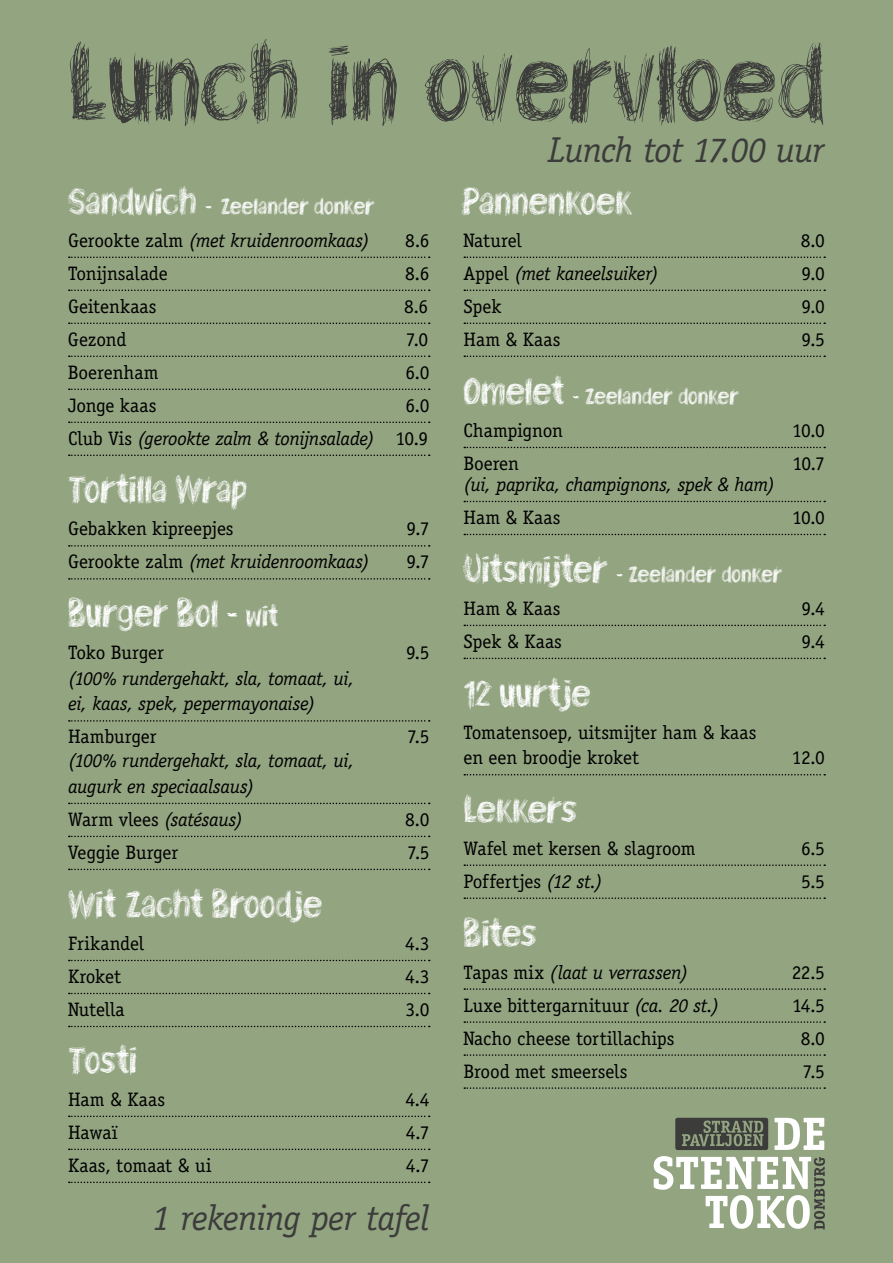
<style>
.page{position:relative;width:893px;height:1263px;background:#93a481}
.page>*{position:absolute;margin:0;border:0;box-sizing:border-box;transform-origin:0 0}
.t1{font:97.5px "TENOCLOCK";letter-spacing:-.01em;color:#3c3c3b}
.t2{font:italic 36px "Officina Serif Std";letter-spacing:-.025em;color:#3c3c3b}
.t3{font:34.5px "TENOCLOCK";letter-spacing:-.02em;color:#fff}
.t4{font:21px "TENOCLOCK";letter-spacing:-.015em;color:#fff}
.t5{font:19.5px/25.5px "Officina Serif Std";letter-spacing:-.005em;color:#000}
.t6{font:italic 19.5px/25.5px "Officina Serif Std";letter-spacing:-.02em;color:#000}
.s1{font-size:34.5px}
.s2{font-style:normal}
.s3{font-size:27px}
.s4{font-style:italic}
</style>
<div class="page">
<svg style="left:69px;top:256px;width:361px;height:2px"></svg>
<svg style="left:69px;top:289px;width:361px;height:2px"></svg>
<svg style="left:69px;top:322px;width:361px;height:2px"></svg>
<svg style="left:69px;top:355px;width:361px;height:2px"></svg>
<svg style="left:69px;top:388px;width:361px;height:2px"></svg>
<svg style="left:69px;top:421px;width:361px;height:2px"></svg>
<svg style="left:69px;top:454px;width:361px;height:2px"></svg>
<svg style="left:69px;top:1115px;width:361px;height:2px"></svg>
<svg style="left:69px;top:1148px;width:361px;height:2px"></svg>
<svg style="left:69px;top:1181px;width:361px;height:2px"></svg>
<svg style="left:69px;top:545px;width:361px;height:2px"></svg>
<svg style="left:69px;top:578px;width:361px;height:2px"></svg>
<svg style="left:464px;top:256px;width:361px;height:2px"></svg>
<svg style="left:464px;top:289px;width:361px;height:2px"></svg>
<svg style="left:464px;top:322px;width:361px;height:2px"></svg>
<svg style="left:464px;top:355px;width:361px;height:2px"></svg>
<svg style="left:464px;top:447px;width:361px;height:1px"></svg>
<svg style="left:464px;top:501px;width:361px;height:1px"></svg>
<svg style="left:464px;top:534px;width:361px;height:1px"></svg>
<svg style="left:464px;top:864px;width:361px;height:2px"></svg>
<svg style="left:464px;top:897px;width:361px;height:2px"></svg>
<svg style="left:464px;top:774px;width:361px;height:1px"></svg>
<svg style="left:464px;top:988px;width:361px;height:2px"></svg>
<svg style="left:464px;top:1021px;width:361px;height:2px"></svg>
<svg style="left:464px;top:1054px;width:361px;height:2px"></svg>
<svg style="left:464px;top:1087px;width:361px;height:2px"></svg>
<svg style="left:464px;top:625px;width:361px;height:1px"></svg>
<svg style="left:464px;top:658px;width:361px;height:1px"></svg>
<svg style="left:69px;top:960px;width:361px;height:1px"></svg>
<svg style="left:69px;top:993px;width:361px;height:1px"></svg>
<svg style="left:69px;top:1026px;width:361px;height:1px"></svg>
<svg style="left:774px;top:1118px;width:50px;height:32px"></svg>
<svg style="left:675px;top:1118px;width:93px;height:32px"></svg>
<svg style="left:654px;top:1156px;width:171px;height:73px"></svg>
<svg style="left:69px;top:720px;width:361px;height:2px"></svg>
<svg style="left:69px;top:803px;width:361px;height:1px"></svg>
<svg style="left:69px;top:836px;width:361px;height:1px"></svg>
<svg style="left:69px;top:869px;width:361px;height:1px"></svg>
<h1 class="t1" style="left:68px;top:20px;width:758px">Lunch in overvloed</h1>
<p class="t4" style="left:68px;top:192px;width:308px"><span class="s1">Sandwich</span> - Zeelander donker</p>
<p class="t6" style="left:68px;top:228px;width:303px"><span class="s2">Gerookte zalm</span> (met kruidenroomkaas)</p>
<p class="t5" style="left:405px;top:227px;width:26px">8.6</p>
<p class="t5" style="left:68px;top:260px;width:101px">Tonijnsalade</p>
<p class="t5" style="left:405px;top:260px;width:26px">8.6</p>
<p class="t5" style="left:68px;top:293px;width:90px">Geitenkaas</p>
<p class="t5" style="left:404px;top:293px;width:26px">8.6</p>
<p class="t5" style="left:68px;top:326px;width:60px">Gezond</p>
<p class="t5" style="left:406px;top:326px;width:24px">7.0</p>
<p class="t5" style="left:68px;top:359px;width:92px">Boerenham</p>
<p class="t5" style="left:405px;top:359px;width:25px">6.0</p>
<p class="t5" style="left:68px;top:392px;width:90px">Jonge kaas</p>
<p class="t6" style="left:68px;top:389px;width:363px;line-height:33px;text-align:right"><span class="s2">6.0<br>Club Vis</span> (gerookte zalm &amp; tonijnsalade) <span class="s2">10.9</span></p>
<h3 class="t3" style="left:68px;top:467px;width:181px">Tortilla Wrap</h3>
<p class="t5" style="left:68px;top:516px;width:167px">Gebakken kipreepjes</p>
<p class="t5" style="left:406px;top:516px;width:25px">9.7</p>
<p class="t6" style="left:68px;top:549px;width:303px"><span class="s2">Gerookte zalm</span> (met kruidenroomkaas)</p>
<p class="t5" style="left:406px;top:549px;width:25px">9.7</p>
<h3 class="t3" style="left:68px;top:591px;width:212px">Burger Bol - <span class="s3">wit</span></h3>
<p class="t5" style="left:68px;top:640px;width:97px">Toko Burger</p>
<p class="t5" style="left:406px;top:640px;width:25px">9.5</p>
<p class="t6" style="left:68px;top:666px;width:288px">(100% rundergehakt, sla, tomaat, ui, ei, kaas, spek, pepermayonaise)</p>
<p class="t5" style="left:68px;top:724px;width:90px">Hamburger</p>
<p class="t5" style="left:407px;top:724px;width:24px">7.5</p>
<p class="t6" style="left:68px;top:748px;width:288px">(100% rundergehakt, sla, tomaat, ui, augurk en speciaalsaus)</p>
<p class="t6" style="left:68px;top:807px;width:177px"><span class="s2">Warm vlees</span> (satésaus)</p>
<p class="t5" style="left:405px;top:807px;width:26px">8.0</p>
<p class="t5" style="left:68px;top:839px;width:112px">Veggie Burger</p>
<p class="t5" style="left:407px;top:839px;width:24px">7.5</p>
<h3 class="t3" style="left:68px;top:882px;width:256px">Wit Zacht Broodje</h3>
<p class="t5" style="left:68px;top:931px;width:78px">Frikandel</p>
<p class="t5" style="left:405px;top:931px;width:26px">4.3</p>
<p class="t5" style="left:68px;top:964px;width:55px">Kroket</p>
<p class="t5" style="left:405px;top:964px;width:26px">4.3</p>
<p class="t5" style="left:68px;top:997px;width:58px">Nutella</p>
<p class="t5" style="left:406px;top:997px;width:25px">3.0</p>
<h3 class="t3" style="left:68px;top:1037px;width:71px">Tosti</h3>
<p class="t5" style="left:68px;top:1086px;width:98px">Ham &amp; Kaas</p>
<p class="t5" style="left:405px;top:1086px;width:26px">4.4</p>
<p class="t5" style="left:68px;top:1119px;width:51px">Hawaï</p>
<p class="t5" style="left:406px;top:1119px;width:25px">4.7</p>
<p class="t5" style="left:68px;top:1152px;width:145px">Kaas, tomaat &amp; ui</p>
<p class="t5" style="left:406px;top:1152px;width:25px">4.7</p>
<h2 class="t2" style="left:152px;top:1197px;width:278px">1 rekening per tafel</h2>
<h2 class="t2" style="left:548px;top:129px;width:278px">Lunch tot 17.00 uur</h2>
<h3 class="t3" style="left:463px;top:178px;width:171px">Pannenkoek</h3>
<p class="t5" style="left:463px;top:227px;width:60px">Naturel</p>
<p class="t5" style="left:801px;top:227px;width:26px">8.0</p>
<p class="t6" style="left:463px;top:261px;width:197px"><span class="s2">Appel</span> (met kaneelsuiker)</p>
<p class="t5" style="left:801px;top:260px;width:25px">9.0</p>
<p class="t5" style="left:463px;top:293px;width:40px">Spek</p>
<p class="t5" style="left:801px;top:293px;width:25px">9.0</p>
<p class="t5" style="left:463px;top:326px;width:98px">Ham &amp; Kaas</p>
<p class="t5" style="left:801px;top:326px;width:25px">9.5</p>
<p class="t4" style="left:463px;top:382px;width:277px"><span class="s1">Omelet</span> - Zeelander donker</p>
<p class="t5" style="left:463px;top:418px;width:101px">Champignon</p>
<p class="t5" style="left:792px;top:418px;width:34px">10.0</p>
<p class="t5" style="left:463px;top:451px;width:57px">Boeren</p>
<p class="t5" style="left:792px;top:451px;width:34px">10.7</p>
<p class="t6" style="left:463px;top:472px;width:313px">(ui, paprika, champignons, spek &amp; ham)</p>
<p class="t5" style="left:463px;top:505px;width:98px">Ham &amp; Kaas</p>
<p class="t5" style="left:792px;top:505px;width:34px">10.0</p>
<p class="t4" style="left:463px;top:560px;width:320px"><span class="s1">Uitsmijter</span> - Zeelander donker</p>
<p class="t5" style="left:463px;top:595px;width:98px">Ham &amp; Kaas</p>
<p class="t5" style="left:801px;top:595px;width:25px">9.4</p>
<p class="t5" style="left:463px;top:628px;width:100px">Spek &amp; Kaas</p>
<p class="t5" style="left:801px;top:628px;width:25px">9.4</p>
<h3 class="t3" style="left:463px;top:670px;width:129px">12 uurtje</h3>
<p class="t5" style="left:463px;top:719px;width:294px">Tomatensoep, uitsmijter ham &amp; kaas en een broodje kroket</p>
<p class="t5" style="left:792px;top:745px;width:35px">12.0</p>
<h3 class="t3" style="left:463px;top:786px;width:116px">Lekkers</h3>
<p class="t5" style="left:463px;top:835px;width:234px">Wafel met kersen &amp; slagroom</p>
<p class="t5" style="left:801px;top:835px;width:25px">6.5</p>
<p class="t5" style="left:463px;top:868px;width:141px">Poffertjes <span class="s4">(12 st.)</span></p>
<p class="t5" style="left:801px;top:868px;width:25px">5.5</p>
<h3 class="t3" style="left:463px;top:910px;width:75px">Bites</h3>
<p class="t6" style="left:463px;top:959px;width:226px"><span class="s2">Tapas mix</span> (laat u verrassen)</p>
<p class="t5" style="left:792px;top:959px;width:35px">22.5</p>
<p class="t5" style="left:463px;top:992px;width:257px">Luxe bittergarnituur <span class="s4">(ca. 20 st.)</span></p>
<p class="t5" style="left:792px;top:992px;width:34px">14.5</p>
<p class="t5" style="left:463px;top:1025px;width:212px">Nacho cheese tortillachips</p>
<p class="t5" style="left:801px;top:1025px;width:26px">8.0</p>
<p class="t5" style="left:463px;top:1058px;width:165px">Brood met smeersels</p>
<p class="t5" style="left:803px;top:1058px;width:24px">7.5</p>
</div>
